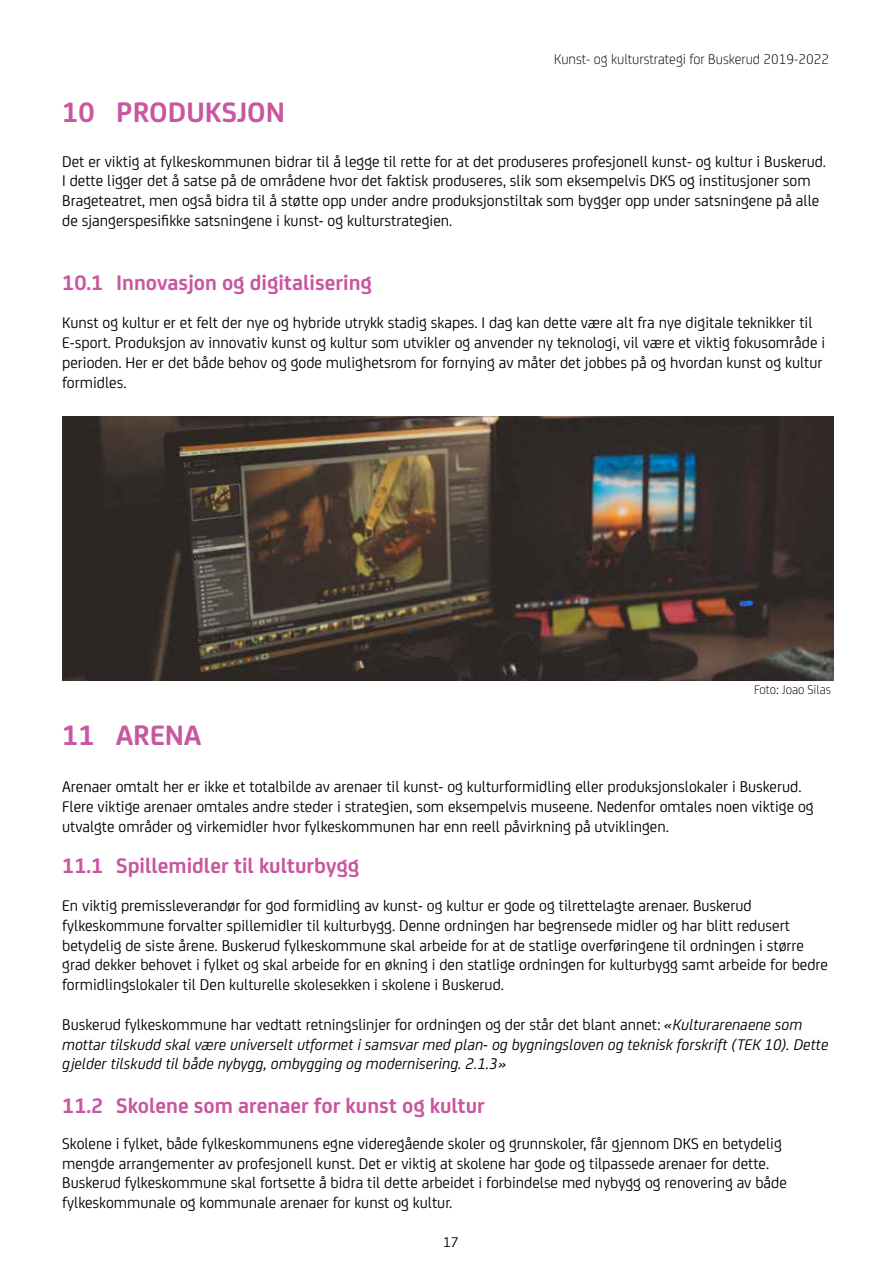
<style>
.page{position:relative;width:893px;height:1263px;background:#fff}
.page>*{position:absolute;margin:0;border:0;box-sizing:border-box;transform-origin:0 0}
.t1{font:700 30px "FS Joey";color:#c857a0}
.t2{font:700 22.5px "FS Joey";color:#c857a0}
.t3{font:16.5px/19.8px "FS Joey";color:#000}
.t4{font:italic 16.5px/19.8px "FS Joey";color:#000}
.t5{font:300 15px "FS Joey";color:#000}
.t6{font:15px "FS Joey";color:#000}
.t7{font:300 13.5px "FS Joey";color:#000}
.s1{font-style:normal}
</style>
<div class="page">
<img style="left:62px;top:417px;width:771px;height:263px">
<p class="t5" style="left:554px;top:48px;width:276px">Kunst- og kulturstrategi for Buskerud 2019-2022</p>
<h1 class="t1" style="left:62px;top:90px;width:224px">10 PRODUKSJON</h1>
<p class="t3" style="left:62px;top:150px;width:765px">Det er viktig at fylkeskommunen bidrar til å legge til rette for at det produseres profesjonell kunst- og kultur i Buskerud.<br>I dette ligger det å satse på de områdene hvor det faktisk produseres, slik som eksempelvis DKS og institusjoner som Brageteatret, men også bidra til å støtte opp under andre produksjonstiltak som bygger opp under satsningene på alle de sjangerspesifikke satsningene i kunst- og kulturstrategien.</p>
<h2 class="t2" style="left:62px;top:265px;width:311px">10.1 Innovasjon og digitalisering</h2>
<p class="t3" style="left:62px;top:312px;width:764px">Kunst og kultur er et felt der nye og hybride utrykk stadig skapes. I dag kan dette være alt fra nye digitale teknikker til E-sport. Produksjon av innovativ kunst og kultur som utvikler og anvender ny teknologi, vil være et viktig fokusområde i perioden. Her er det både behov og gode mulighetsrom for fornying av måter det jobbes på og hvordan kunst og kultur formidles.</p>
<h1 class="t1" style="left:62px;top:712px;width:141px">11 ARENA</h1>
<p class="t7" style="left:754px;top:680px;width:78px">Foto: Joao Silas</p>
<p class="t3" style="left:62px;top:776px;width:753px">Arenaer omtalt her er ikke et totalbilde av arenaer til kunst- og kulturformidling eller produksjonslokaler i Buskerud.<br>Flere viktige arenaer omtales andre steder i strategien, som eksempelvis museene. Nedenfor omtales noen viktige og utvalgte områder og virkemidler hvor fylkeskommunen har enn reell påvirkning på utviklingen.</p>
<h2 class="t2" style="left:62px;top:848px;width:298px">11.1 Spillemidler til kulturbygg</h2>
<p class="t3" style="left:62px;top:895px;width:767px">En viktig premissleverandør for god formidling av kunst- og kultur er gode og tilrettelagte arenaer. Buskerud fylkeskommune forvalter spillemidler til kulturbygg. Denne ordningen har begrensede midler og har blitt redusert betydelig de siste årene. Buskerud fylkeskommune skal arbeide for at de statlige overføringene til ordningen i større grad dekker behovet i fylket og skal arbeide for en økning i den statlige ordningen for kulturbygg samt arbeide for bedre formidlingslokaler til Den kulturelle skolesekken i skolene i Buskerud.</p>
<p class="t4" style="left:62px;top:1014px;width:768px"><span class="s1">Buskerud fylkeskommune har vedtatt retningslinjer for ordningen og der står det blant annet:</span> «Kulturarenaene som mottar tilskudd skal være universelt utformet i samsvar med plan- og bygningsloven og teknisk forskrift (TEK 10). Dette gjelder tilskudd til både nybygg, ombygging og modernisering. 2.1.3»</p>
<h2 class="t2" style="left:62px;top:1088px;width:424px">11.2 Skolene som arenaer for kunst og kultur</h2>
<p class="t3" style="left:62px;top:1132px;width:726px">Skolene i fylket, både fylkeskommunens egne videregående skoler og grunnskoler, får gjennom DKS en betydelig mengde arrangementer av profesjonell kunst. Det er viktig at skolene har gode og tilpassede arenaer for dette.<br>Buskerud fylkeskommune skal fortsette å bidra til dette arbeidet i forbindelse med nybygg og renovering av både fylkeskommunale og kommunale arenaer for kunst og kultur.</p>
<p class="t6" style="left:443px;top:1231px;width:17px">17</p>
</div>
